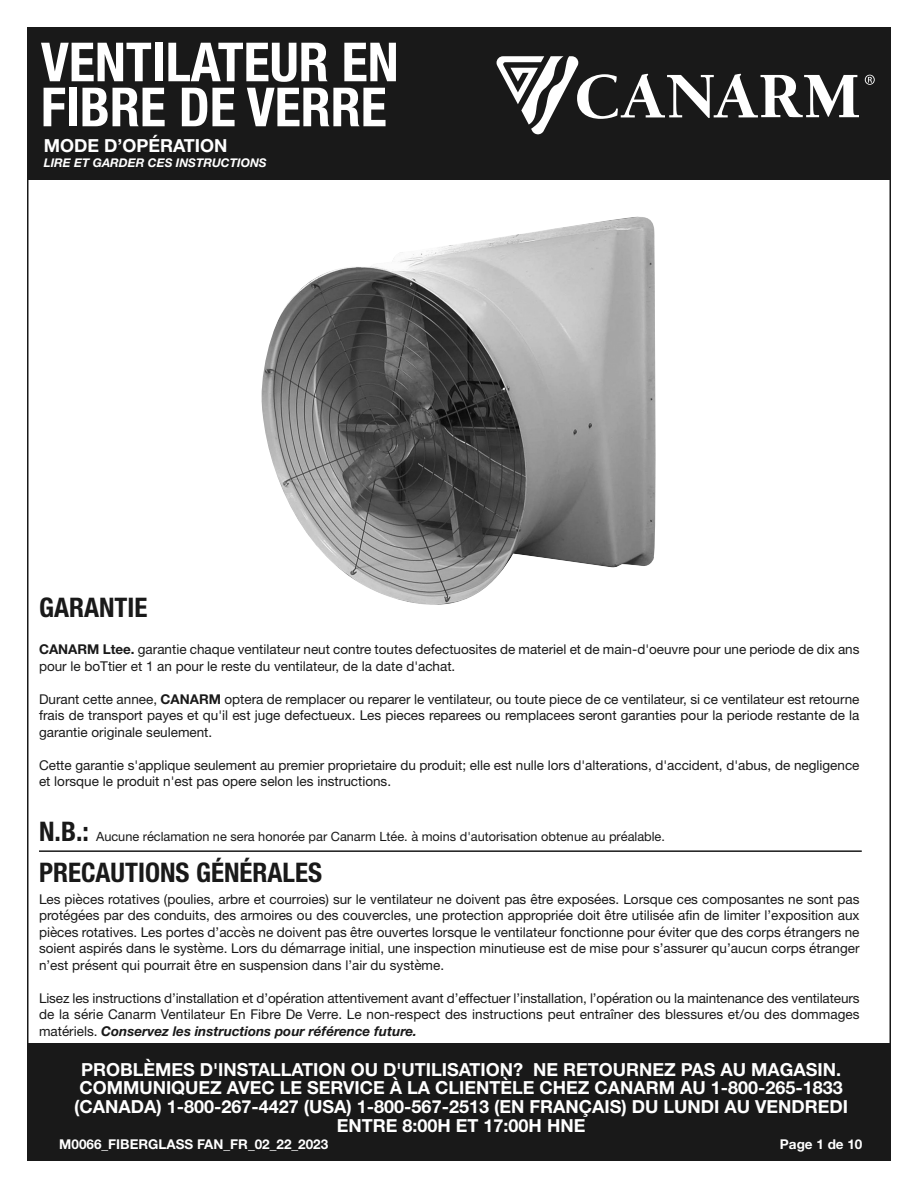
<style>
.page{position:relative;width:918px;height:1188px;background:#fff}
.page>*{position:absolute;margin:0;border:0;box-sizing:border-box;transform-origin:0 0}
.t1{font:700 condensed 54px/45px "Helvetica Neue";color:#fff}
.t2{font:700 condensed 27px "Helvetica Neue";color:#191919}
.t3{font:700 18px/18.6px "Helvetica Neue";color:#fff;text-align:center}
.t4{font:13.5px/16.5px "Helvetica Neue";color:#191919;text-align:justify}
.t5{font:700 13.5px "Helvetica Neue";color:#fff}
.t6{font:12.75px "Helvetica Neue";color:#191919}
.t7{font:italic 700 12px "Helvetica Neue";color:#fff}
.s1{font-weight:700}
.s2{font-weight:700;font-stretch:condensed;font-size:27px}
.s3{font-weight:700;font-style:italic}
</style>
<div class="page">
<div style="left:27px;top:1043px;width:864px;height:109px;background:#191919"></div>
<div style="left:27px;top:27px;width:864px;height:152px;background:#191919"></div>
<div style="left:27px;top:1127px;width:864px;height:34px;background:#191919"></div>
<svg style="left:865px;top:75px;width:10px;height:10px"></svg>
<svg style="left:497px;top:56px;width:362px;height:78px"></svg>
<hr style="left:39px;top:850px;width:823px;height:2px;background:#191919">
<img style="left:261px;top:216px;width:395px;height:389px">
<h1 class="t1" style="left:41px;top:44px;width:359px">VENTILATEUR EN<br>FIBRE DE VERRE</h1>
<h3 class="t3" style="left:44px;top:138px;width:185px">MODE D’OPÉRATION</h3>
<p class="t7" style="left:44px;top:156px;width:224px">LIRE ET GARDER CES INSTRUCTIONS</p>
<h2 class="t2" style="left:39px;top:597px;width:110px">GARANTIE</h2>
<p class="t4" style="left:39px;top:642px;width:822px"><span class="s1">CANARM Ltee.</span> garantie chaque ventilateur neut contre toutes defectuosites de materiel et de main-d'oeuvre pour une periode de dix ans pour le boTtier et 1 an pour le reste du ventilateur, de la date d'achat.</p>
<p class="t4" style="left:39px;top:692px;width:822px">Durant cette annee, <span class="s1">CANARM</span> optera de remplacer ou reparer le ventilateur, ou toute piece de ce ventilateur, si ce ventilateur est retourne frais de transport payes et qu'il est juge defectueux. Les pieces reparees ou remplacees seront garanties pour la periode restante de la garantie originale seulement.</p>
<p class="t4" style="left:39px;top:758px;width:822px">Cette garantie s'applique seulement au premier proprietaire du produit; elle est nulle lors d'alterations, d'accident, d'abus, de negligence et lorsque le produit n'est pas opere selon les instructions.</p>
<p class="t6" style="left:39px;top:831px;width:627px"><span class="s2">N.B.:</span> Aucune réclamation ne sera honorée par Canarm Ltée. à moins d'autorisation obtenue au préalable.</p>
<h2 class="t2" style="left:39px;top:862px;width:284px">PRECAUTIONS GÉNÉRALES</h2>
<p class="t4" style="left:39px;top:892px;width:822px">Les pièces rotatives (poulies, arbre et courroies) sur le ventilateur ne doivent pas être exposées. Lorsque ces composantes ne sont pas protégées par des conduits, des armoires ou des couvercles, une protection appropriée doit être utilisée afin de limiter l’exposition aux pièces rotatives. Les portes d’accès ne doivent pas être ouvertes lorsque le ventilateur fonctionne pour éviter que des corps étrangers ne soient aspirés dans le système. Lors du démarrage initial, une inspection minutieuse est de mise pour s’assurer qu’aucun corps étranger n’est présent qui pourrait être en suspension dans l’air du système.</p>
<p class="t4" style="left:39px;top:991px;width:822px">Lisez les instructions d’installation et d’opération attentivement avant d’effectuer l’installation, l’opération ou la maintenance des ventilateurs de la série Canarm Ventilateur En Fibre De Verre. Le non-respect des instructions peut entraîner des blessures et/ou des dommages matériels. <span class="s3">Conservez les instructions pour référence future.</span></p>
<p class="t3" style="left:74px;top:1062px;width:775px">PROBLÈMES D'INSTALLATION OU D'UTILISATION? NE RETOURNEZ PAS AU MAGASIN.<br>COMMUNIQUEZ AVEC LE SERVICE À LA CLIENTÈLE CHEZ CANARM AU 1-800-265-1833 (CANADA) 1-800-267-4427 (USA) 1-800-567-2513 (EN FRANÇAIS) DU LUNDI AU VENDREDI ENTRE 8:00H ET 17:00H HNE</p>
<p class="t5" style="left:59px;top:1139px;width:271px">M0066_FIBERGLASS FAN_FR_02_22_2023</p>
<p class="t5" style="left:780px;top:1139px;width:84px">Page 1 de 10</p>
</div>
